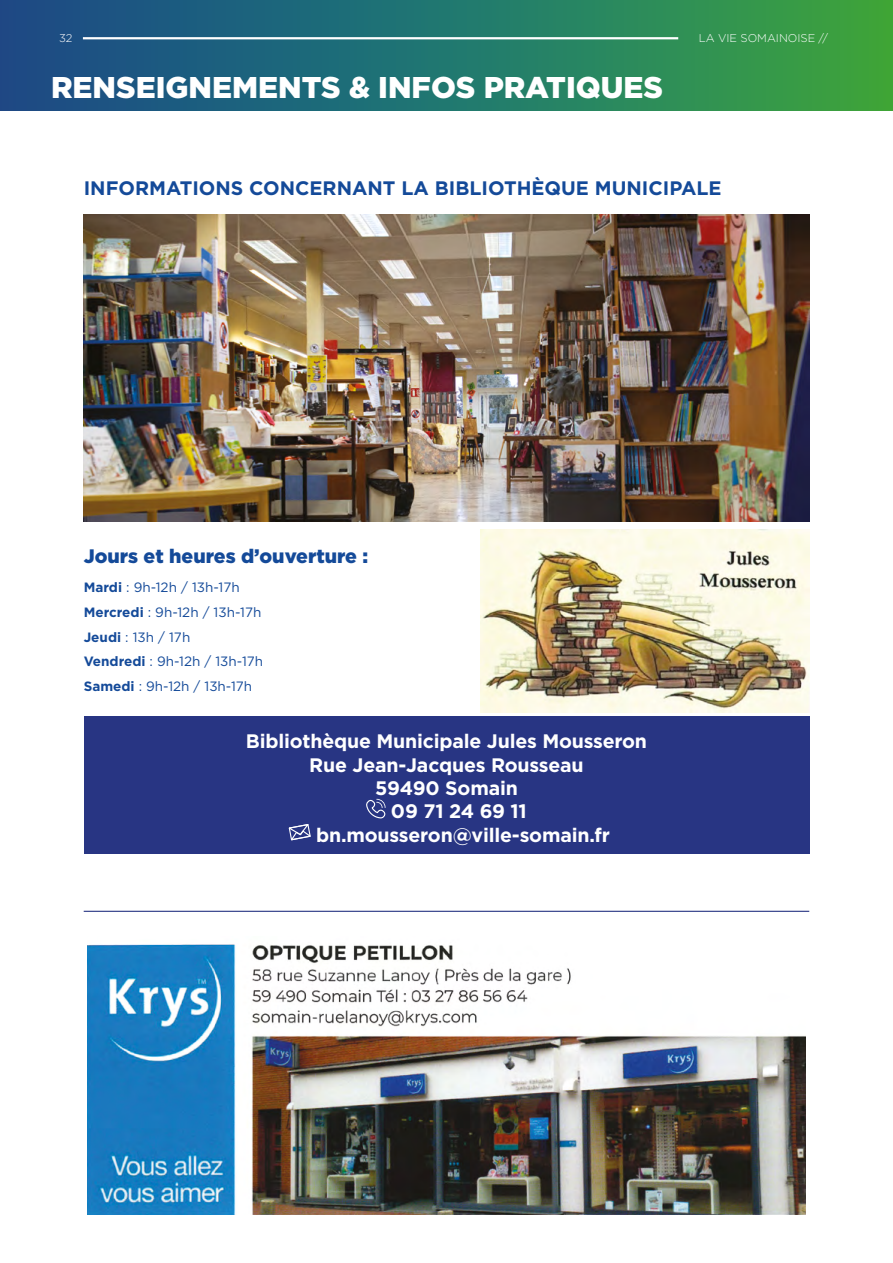
<style>
.page{position:relative;width:893px;height:1263px;background:#fff}
.page>*{position:absolute;margin:0;border:0;box-sizing:border-box;transform-origin:0 0}
.t1{font:900 30px "Gotham";color:#fff}
.t2{font:700 19.5px "Gotham";letter-spacing:-.01em;color:#fff}
.t3{font:700 19.5px "Gotham";color:#144a99}
.t4{font:900 19.5px "Gotham";color:#144a99}
.t5{font:13.5px/24.8px "Gotham";color:#144a99}
.t6{font:300 11.25px "Gotham";color:#fff}
.s1{font-weight:700}
</style>
<div class="page">
<hr style="left:84px;top:911px;width:725px;height:1px;background:#283583">
<img style="left:88px;top:944px;width:717px;height:271px">
<div style="left:0;top:0;width:893px;height:111px;background:linear-gradient(to right,#144990,#37a642)"></div>
<img style="left:84px;top:215px;width:725px;height:307px">
<div style="left:84px;top:717px;width:725px;height:137px;background:#283583"></div>
<svg style="left:366px;top:799px;width:20px;height:20px"></svg>
<svg style="left:288px;top:824px;width:23px;height:17px"></svg>
<img style="left:480px;top:529px;width:329px;height:183px">
<hr style="left:83px;top:37px;width:595px;height:2px;background:#fff">
<p class="t6" style="left:59px;top:32px;width:15px">32</p>
<p class="t6" style="left:699px;top:32px;width:131px">LA VIE SOMAINOISE //</p>
<h1 class="t1" style="left:51px;top:70px;width:614px">RENSEIGNEMENTS &amp; INFOS PRATIQUES</h1>
<p class="t3" style="left:84px;top:177px;width:639px">INFORMATIONS CONCERNANT LA BIBLIOTHÈQUE MUNICIPALE</p>
<p class="t4" style="left:84px;top:545px;width:286px">Jours et heures d’ouverture :</p>
<p class="t5" style="left:84px;top:575px;width:181px"><span class="s1">Mardi</span> : 9h-12h / 13h-17h<br><span class="s1">Mercredi</span> : 9h-12h / 13h-17h<br><span class="s1">Jeudi</span> : 13h / 17h<br><span class="s1">Vendredi</span> : 9h-12h / 13h-17h<br><span class="s1">Samedi</span> : 9h-12h / 13h-17h</p>
<p class="t2" style="left:246px;top:730px;width:403px">Bibliothèque Municipale Jules Mousseron</p>
<p class="t2" style="left:309px;top:753px;width:276px">Rue Jean-Jacques Rousseau</p>
<p class="t2" style="left:375px;top:777px;width:144px">59490 Somain</p>
<p class="t2" style="left:391px;top:800px;width:137px">09 71 24 69 11</p>
<p class="t2" style="left:316px;top:824px;width:295px">bn.mousseron@ville-somain.fr</p>
</div>
